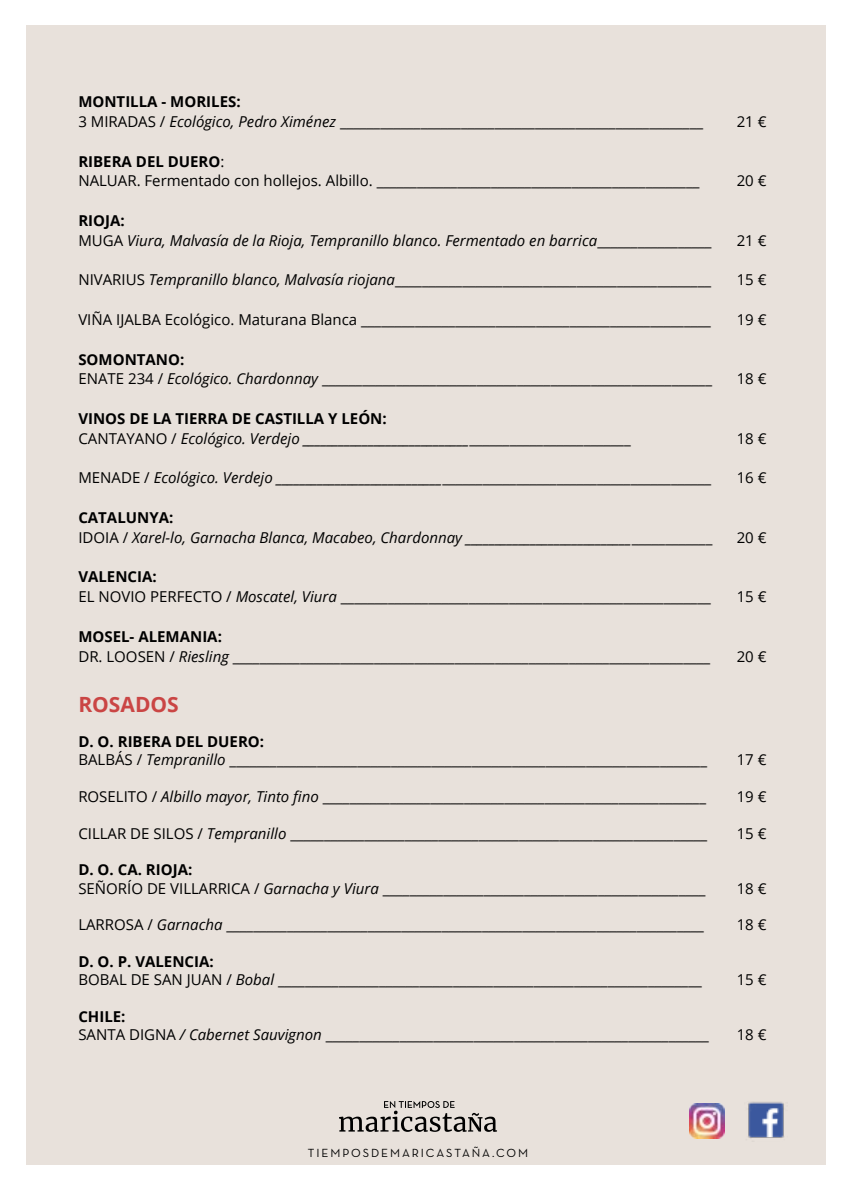
<style>
.page{position:relative;width:851px;height:1191px;background:#fff}
.page>*{position:absolute;margin:0;border:0;box-sizing:border-box;transform-origin:0 0}
.t1{font:700 21px "Open Sans";color:#ca4544}
.t2{font:15px/19.8px "Open Sans";color:#000}
.t3{font:italic 15px/19.8px "Open Sans";color:#000}
.t4{font:12px "Neutra Text";letter-spacing:.16em;color:#000}
.s1{font-weight:700}
.s2{font-style:italic}
.s3{font-weight:700;font-style:normal}
.s4{font-style:normal}
</style>
<div class="page">
<div style="left:26px;top:26px;width:799px;height:1139px;background:#e8e1db"></div>
<svg style="left:339px;top:1101px;width:158px;height:30px"></svg>
<img style="left:689px;top:1103px;width:35px;height:35px">
<img style="left:748px;top:1101px;width:36px;height:37px">
<p class="t2" style="left:78px;top:91px;width:626px"><span class="s1">MONTILLA - MORILES:<br></span>3 MIRADAS / <span class="s2">Ecológico, Pedro Ximénez</span> ______________________________________________________</p>
<p class="t2" style="left:78px;top:151px;width:622px"><span class="s1">RIBERA DEL DUERO</span>:<br>NALUAR. Fermentado con hollejos. Albillo. ________________________________________________</p>
<p class="t3" style="left:78px;top:210px;width:634px"><span class="s3">RIOJA:<br></span><span class="s4">MUGA</span> Viura, Malvasía de la Rioja, Tempranillo blanco. Fermentado en barrica<span class="s4">_________________</span></p>
<p class="t2" style="left:736px;top:111px;width:31px">21 €</p>
<p class="t2" style="left:736px;top:171px;width:31px">20 €</p>
<p class="t2" style="left:736px;top:230px;width:31px">21 €</p>
<p class="t2" style="left:78px;top:270px;width:634px">NIVARIUS <span class="s2">Tempranillo blanco, Malvasía riojana</span>_______________________________________________</p>
<p class="t2" style="left:736px;top:270px;width:31px">15 €</p>
<p class="t2" style="left:78px;top:309px;width:634px">VIÑA IJALBA Ecológico. Maturana Blanca ____________________________________________________</p>
<p class="t2" style="left:736px;top:309px;width:31px">19 €</p>
<p class="t2" style="left:78px;top:349px;width:635px"><span class="s1">SOMONTANO:<br></span>ENATE 234 / <span class="s2">Ecológico. Chardonnay</span> __________________________________________________________</p>
<p class="t2" style="left:736px;top:369px;width:31px">18 €</p>
<p class="t3" style="left:78px;top:408px;width:553px"><span class="s3">VINOS DE LA TIERRA DE CASTILLA Y LEÓN:<br></span><span class="s4">CANTAYANO /</span> Ecológico. Verdejo ____________________________<span class="s4">________________________</span></p>
<p class="t2" style="left:736px;top:428px;width:31px">18 €</p>
<p class="t2" style="left:78px;top:468px;width:634px">MENADE / <span class="s2">Ecológico. Verdejo ____________________________</span>________________________________________</p>
<p class="t2" style="left:736px;top:468px;width:31px">16 €</p>
<p class="t3" style="left:78px;top:507px;width:635px"><span class="s3">CATALUNYA:<br></span><span class="s4">IDOIA /</span> Xarel-lo, Garnacha Blanca, Macabeo, Chardonnay ____________________________<span class="s4">____________</span></p>
<p class="t2" style="left:736px;top:527px;width:31px">20 €</p>
<p class="t2" style="left:78px;top:566px;width:633px"><span class="s1">VALENCIA:<br></span>EL NOVIO PERFECTO / <span class="s2">Moscatel, Viura</span> _______________________________________________________</p>
<p class="t2" style="left:78px;top:626px;width:633px"><span class="s1">MOSEL- ALEMANIA:<br></span>DR. LOOSEN / <span class="s2">Riesling</span> _______________________________________________________________________</p>
<h1 class="t1" style="left:78px;top:689px;width:102px">ROSADOS</h1>
<p class="t2" style="left:78px;top:732px;width:630px;line-height:18.3px"><span class="s1">D. O. RIBERA DEL DUERO:<br></span>BALBÁS / <span class="s2">Tempranillo</span> _______________________________________________________________________</p>
<p class="t2" style="left:736px;top:586px;width:31px">15 €</p>
<p class="t2" style="left:736px;top:646px;width:31px">20 €</p>
<p class="t2" style="left:736px;top:749px;width:31px">17 €</p>
<p class="t2" style="left:78px;top:786px;width:629px">ROSELITO / <span class="s2">Albillo mayor, Tinto fino</span> _________________________________________________________</p>
<p class="t2" style="left:736px;top:786px;width:31px">19 €</p>
<p class="t2" style="left:78px;top:823px;width:630px">CILLAR DE SILOS / <span class="s2">Tempranillo</span> ______________________________________________________________</p>
<p class="t2" style="left:736px;top:823px;width:31px">15 €</p>
<p class="t2" style="left:78px;top:860px;width:628px;line-height:18.3px"><span class="s1">D. O. CA. RIOJA:<br></span>SEÑORÍO DE VILLARRICA / <span class="s2">Garnacha y Viura</span> ________________________________________________</p>
<p class="t2" style="left:736px;top:878px;width:31px">18 €</p>
<p class="t2" style="left:78px;top:914px;width:627px">LARROSA / <span class="s2">Garnacha</span> _______________________________________________________________________</p>
<p class="t2" style="left:736px;top:914px;width:31px">18 €</p>
<p class="t2" style="left:78px;top:951px;width:625px;line-height:18.3px"><span class="s1">D. O. P. VALENCIA:<br></span>BOBAL DE SAN JUAN / <span class="s2">Bobal</span> _______________________________________________________________</p>
<p class="t2" style="left:736px;top:969px;width:31px">15 €</p>
<p class="t2" style="left:78px;top:1006px;width:632px;line-height:18.3px"><span class="s1">CHILE:<br></span>SANTA DIGNA <span class="s2">/ Cabernet Sauvignon</span> _________________________________________________________</p>
<p class="t2" style="left:736px;top:1024px;width:31px">18 €</p>
<p class="t4" style="left:308px;top:1145px;width:222px">TIEMPOSDEMARICASTAÑA.COM</p>
</div>
